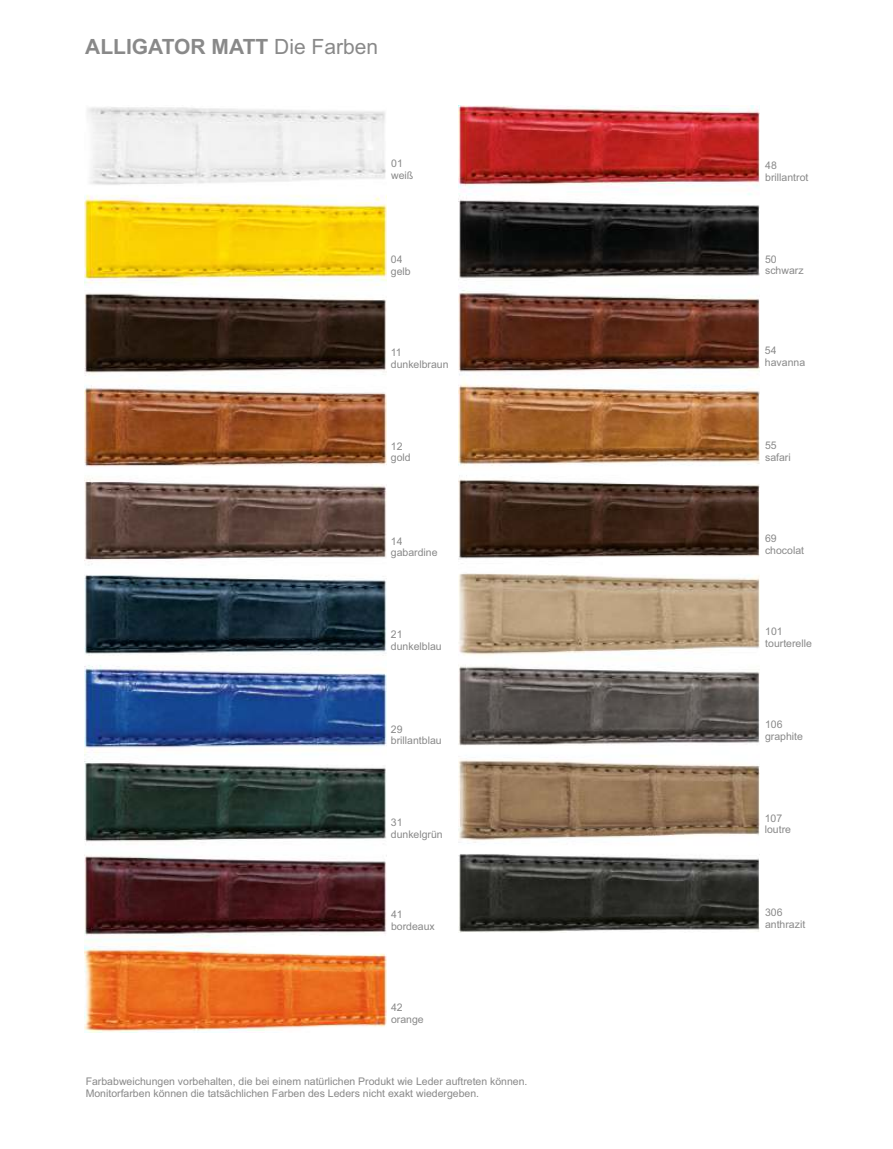
<style>
.page{position:relative;width:893px;height:1149px;background:#fff}
.page>*{position:absolute;margin:0;border:0;box-sizing:border-box;transform-origin:0 0}
.t1{font:700 21px "Arial";color:#898989}
.t2{font:10.65px/11.9px "Arial";color:#898989}
.t3{font:10.5px/11.7px "Arial";color:#898989}
.s1{font-weight:400}
</style>
<div class="page">
<img style="left:84px;top:107px;width:302px;height:924px">
<img style="left:458px;top:105px;width:301px;height:826px">
<h1 class="t1" style="left:85px;top:39px;width:294px">ALLIGATOR MATT <span class="s1">Die Farben</span></h1>
<p class="t3" style="left:391px;top:159px;width:24px">01 weiß</p>
<p class="t3" style="left:765px;top:160px;width:45px">48 brillantrot</p>
<p class="t3" style="left:391px;top:255px;width:21px">04 gelb</p>
<p class="t3" style="left:765px;top:254px;width:40px">50 schwarz</p>
<p class="t3" style="left:391px;top:348px;width:59px">11 dunkelbraun</p>
<p class="t3" style="left:765px;top:346px;width:42px">54 havanna</p>
<p class="t3" style="left:391px;top:441px;width:21px">12 gold</p>
<p class="t3" style="left:765px;top:440px;width:27px">55 safari</p>
<p class="t3" style="left:391px;top:536px;width:48px">14 gabardine</p>
<p class="t3" style="left:765px;top:533px;width:41px">69 chocolat</p>
<p class="t2" style="left:391px;top:628px;width:52px">21 dunkelblau</p>
<p class="t3" style="left:765px;top:626px;width:48px">101 tourterelle</p>
<p class="t3" style="left:391px;top:723px;width:52px">29 brillantblau</p>
<p class="t3" style="left:765px;top:719px;width:39px">106 graphite</p>
<p class="t3" style="left:391px;top:817px;width:53px">31 dunkelgrün</p>
<p class="t3" style="left:765px;top:812px;width:28px">107 loutre</p>
<p class="t3" style="left:391px;top:909px;width:45px">41 bordeaux</p>
<p class="t3" style="left:765px;top:907px;width:42px">306 anthrazit</p>
<p class="t3" style="left:391px;top:1001px;width:34px">42 orange</p>
<p class="t3" style="left:86px;top:1076px;width:443px">Farbabweichungen vorbehalten, die bei einem natürlichen Produkt wie Leder auftreten können.<br>Monitorfarben können die tatsächlichen Farben des Leders nicht exakt wiedergeben.</p>
</div>
